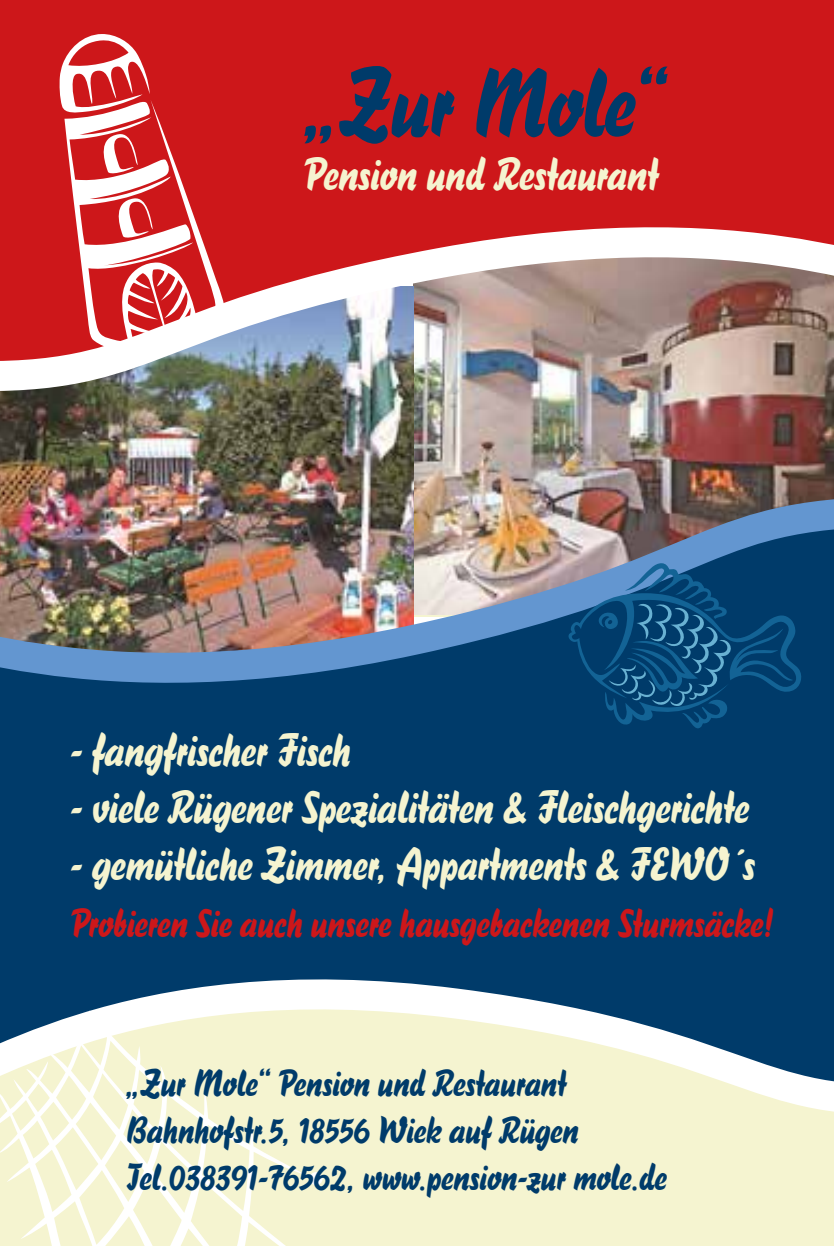
<style>
.page{position:relative;width:834px;height:1246px;background:#fff}
.page>*{position:absolute;margin:0;border:0;box-sizing:border-box;transform-origin:0 0}
.t1{font:99px "Blizzard D";letter-spacing:-.005em;color:#003b6a}
.t2{font:48px "Blizzard D";letter-spacing:-.005em;color:#f5f4d0}
.t3{font:42px "Blizzard D";letter-spacing:-.005em;color:#cd171a}
.t4{font:39px/46.8px "Blizzard D";color:#003b6a}
</style>
<div class="page">
<img style="left:414px;top:417px;width:419px;height:61px">
<img style="left:0;top:417px;width:414px;height:61px">
<img style="left:0;top:478px;width:833px;height:449px">
<img style="left:0;top:0;width:833px;height:417px">
<svg style="left:0;top:927px;width:833px;height:319px;background:#9db2b0"></svg>
<svg style="left:59px;top:34px;width:91px;height:80px"></svg>
<svg style="left:64px;top:99px;width:163px;height:257px;fill:#cd171a"></svg>
<svg style="left:113px;top:197px;width:40px;height:43px"></svg>
<svg style="left:98px;top:132px;width:40px;height:44px"></svg>
<svg style="left:563px;top:563px;width:240px;height:171px;background:#114e7d"></svg>
<svg style="left:0;top:1010px;width:325px;height:236px;fill:#f5f4d0"></svg>
<div style="left:309px;top:1172px;width:14px;height:13px;background:#fff;border-radius:50%"></div>
<h1 class="t1" style="left:303px;top:49px;width:364px">„Zur Mole“</h1>
<p class="t2" style="left:303px;top:148px;width:357px">Pension und Restaurant</p>
<p class="t2" style="left:70px;top:724px;width:283px">- fangfrischer Fisch</p>
<p class="t2" style="left:70px;top:781px;width:680px">- viele Rügener Spezialitäten &amp; Fleischgerichte</p>
<p class="t2" style="left:70px;top:838px;width:686px">- gemütliche Zimmer, Appartments &amp; FEWO´s</p>
<p class="t3" style="left:70px;top:900px;width:704px">Probieren Sie auch unsere hausgebackenen Sturmsäcke!</p>
<p class="t4" style="left:126px;top:1060px;width:542px">„Zur Mole“ Pension und Restaurant<br>Bahnhofstr.5, 18556 Wiek auf Rügen<br>Tel.038391-76562, www.pension-zur mole.de</p>
</div>
